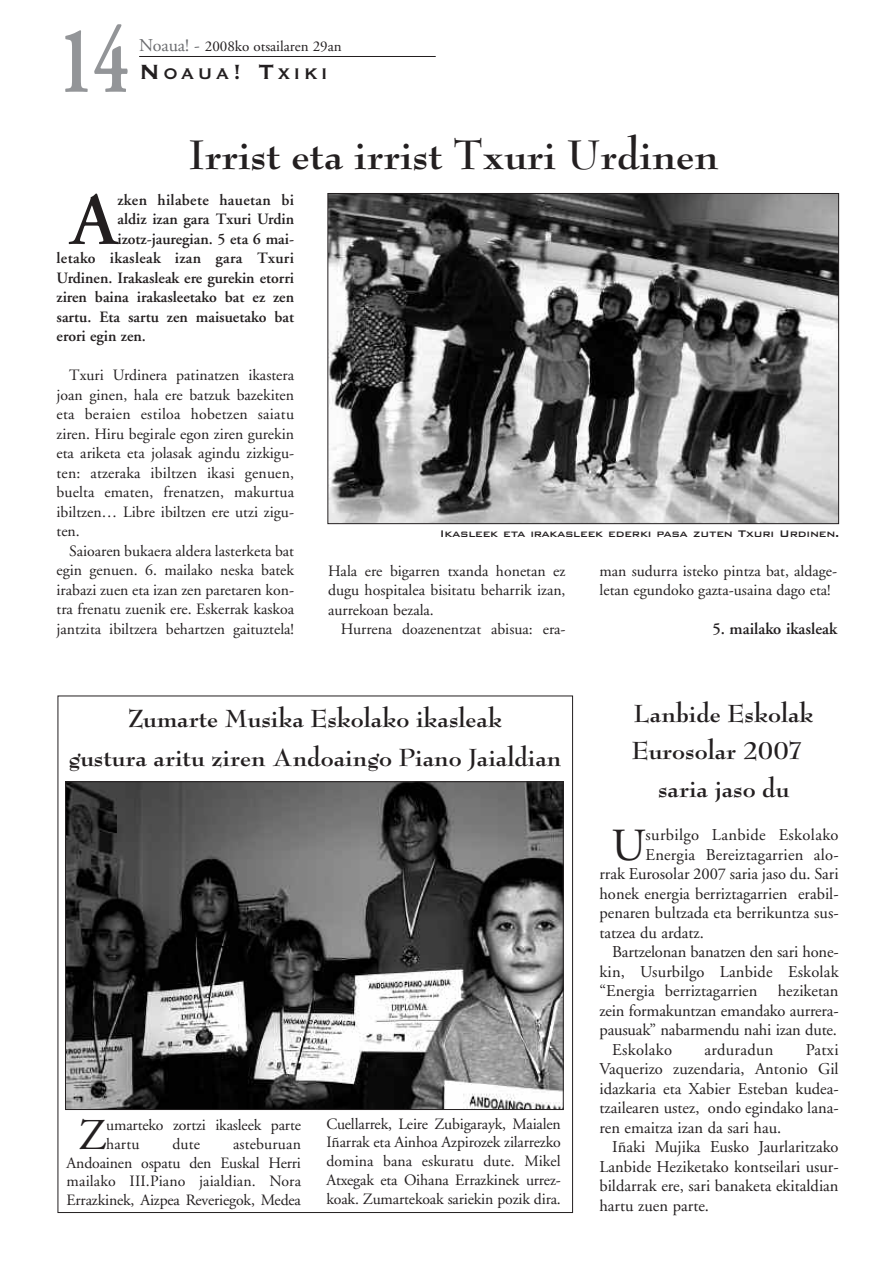
<style>
.page{position:relative;width:893px;height:1263px;background:#fff}
.page>*{position:absolute;margin:0;border:0;box-sizing:border-box;transform-origin:0 0}
.t1{font:700 95.55px "Adobe Garamond";color:#939598;scale:.7 1}
.t2{font:600 74.55px "Adobe Garamond";color:#231f20}
.t3{font:45.9px "Adobe Garamond";color:#231f20}
.t4{font:700 45px "Bernhard Modern";color:#231f20}
.t5{font:43.95px "Adobe Garamond";color:#231f20}
.t6{font:700 27px/37.5px "Bernhard Modern";color:#231f20;text-align:center}
.t7{font:700 20.25px "Copperplate Gothic BT";letter-spacing:.17em;color:#231f20}
.t8{font:16.5px/19.5px "Adobe Garamond";color:#231f20;text-align:justify}
.t9{font:16.5px "Adobe Garamond";letter-spacing:.02em;color:#231f20}
.t10{font:600 16.5px "Adobe Garamond";color:#231f20}
.t11{font:15.75px/19.5px "Adobe Garamond";color:#231f20;text-align:justify}
.t12{font:600 15.75px "Adobe Garamond";color:#231f20}
.t13{font:600 15.75px "Adobe Garamond";letter-spacing:.02em;color:#231f20}
.t14{font:15px "Adobe Garamond";color:#231f20}
.t15{font:500 12.75px "Bank Gothic BT";letter-spacing:-.015em;color:#231f20}
.s1{font-size:18px;color:#6c6d70}
.s2{font-size:27px}
</style>
<div class="page">
<hr style="left:139px;top:56px;width:297px;height:1px;background:#231f20">
<img style="left:329px;top:195px;width:508px;height:327px">
<img style="left:67px;top:783px;width:495px;height:325px">
<div style="left:65px;top:781px;width:499px;height:329px;border:1px solid #231f20"></div>
<h1 class="t1" style="left:59px;top:23px;width:101px">14</h1>
<p class="t14" style="left:139px;top:41px;width:204px"><span class="s1">Noaua! -</span> 2008ko otsailaren 29an</p>
<p class="t7" style="left:139px;top:60px;width:190px"><span class="s2">N</span>OAUA<span class="s2">! T</span>XIKI</p>
<h3 class="t4" style="left:189px;top:134px;width:531px">Irrist eta irrist Txuri Urdinen</h3>
<h2 class="t2" style="left:71px;top:191px;width:48px">A</h2>
<p class="t13" style="left:118px;top:194px;width:178px">zken hilabete hauetan bi</p>
<p class="t12" style="left:118px;top:213px;width:178px">aldiz izan gara Txuri Urdin</p>
<p class="t12" style="left:118px;top:233px;width:178px">izotz-jauregian. 5 eta 6 mai-</p>
<p class="t13" style="left:57px;top:252px;width:239px">letako ikasleak izan gara Txuri</p>
<p class="t12" style="left:57px;top:272px;width:239px">Urdinen. Irakasleak ere gurekin etorri</p>
<p class="t12" style="left:57px;top:291px;width:239px">ziren baina irakasleetako bat ez zen</p>
<p class="t12" style="left:57px;top:311px;width:239px">sartu. Eta sartu zen maisuetako bat</p>
<p class="t12" style="left:57px;top:330px;width:91px">erori egin zen.</p>
<p class="t11" style="left:57px;top:367px;width:239px;text-indent:13px">Txuri Urdinera patinatzen ikastera joan ginen, hala ere batzuk bazekiten eta beraien estiloa hobetzen saiatu ziren. Hiru begirale egon ziren gurekin eta ariketa eta jolasak agindu zizkigu&shy;ten: atzeraka ibiltzen ikasi genuen, buelta ematen, frenatzen, makurtua ibiltzen… Libre ibiltzen ere utzi zigu&shy;ten.</p>
<p class="t11" style="left:57px;top:542px;width:239px;text-indent:13px">Saioaren bukaera aldera lasterketa bat egin genuen. 6. mailako neska batek irabazi zuen eta izan zen paretaren kon&shy;tra frenatu zuenik ere. Eskerrak kaskoa jantzita ibiltzera behartzen gaituztela!</p>
<p class="t15" style="left:440px;top:525px;width:401px">Ikasleek eta irakasleek ederki pasa zuten Txuri Urdinen.</p>
<p class="t11" style="left:328px;top:562px;width:239px">Hala ere bigarren txanda honetan ez dugu hospitalea bisitatu beharrik izan, aurrekoan bezala.</p>
<p class="t11" style="left:341px;top:621px;width:226px">Hurrena doazenentzat abisua: era-</p>
<p class="t11" style="left:599px;top:562px;width:239px">man sudurra isteko pintza bat, aldage&shy;letan egundoko gazta-usaina dago eta!</p>
<p class="t10" style="left:712px;top:622px;width:126px">5. mailako ikasleak</p>
<h3 class="t6" style="left:68px;top:700px;width:494px;line-height:39px">Zumarte Musika Eskolako ikasleak<br>gustura aritu ziren Andoaingo Piano Jaialdian</h3>
<h3 class="t5" style="left:79px;top:1117px;width:30px">Z</h3>
<p class="t11" style="left:106px;top:1117px;width:196px;line-height:18.8px">umarteko zortzi ikasleek parte hartu</p>
<p class="t11" style="left:67px;top:1136px;width:236px;line-height:18.8px;text-indent:166px">asteburuan Andoainen ospatu den Euskal Herri mailako III.Piano jaialdian. Nora Errazkinek, Aizpea Reveriegok, Medea</p>
<p class="t11" style="left:172px;top:1135px;width:29px">dute</p>
<p class="t11" style="left:326px;top:1115px;width:236px;line-height:18.8px">Cuellarrek, Leire Zubigarayk, Maialen Iñarrak eta Ainhoa Azpirozek zilarrezko domina bana eskuratu dute. Mikel Atxegak eta Oihana Errazkinek urrez&shy;koak. Zumartekoak sariekin pozik dira.</p>
<h3 class="t6" style="left:632px;top:695px;width:183px">Lanbide Eskolak<br>Eurosolar 2007 saria jaso du</h3>
<h3 class="t3" style="left:611px;top:827px;width:36px">U</h3>
<p class="t9" style="left:646px;top:828px;width:195px">surbilgo Lanbide Eskolako</p>
<p class="t8" style="left:646px;top:846px;width:194px">Energia Bereiztagarrien alo-</p>
<p class="t8" style="left:599px;top:866px;width:241px">rrak Eurosolar 2007 saria jaso du. Sari</p>
<p class="t8" style="left:599px;top:885px;width:241px">honek energia berriztagarrien erabil-</p>
<p class="t8" style="left:599px;top:905px;width:241px">penaren bultzada eta berrikuntza sus-</p>
<p class="t8" style="left:599px;top:924px;width:106px">tatzea du ardatz.</p>
<p class="t8" style="left:612px;top:944px;width:228px">Bartzelonan banatzen den sari hone-</p>
<p class="t8" style="left:599px;top:963px;width:241px">kin, Usurbilgo Lanbide Eskolak</p>
<p class="t8" style="left:599px;top:983px;width:241px">“Energia berriztagarrien heziketan</p>
<p class="t8" style="left:599px;top:1002px;width:241px">zein formakuntzan emandako aurrera-</p>
<p class="t8" style="left:599px;top:1022px;width:239px">pausuak” nabarmendu nahi izan dute.</p>
<p class="t9" style="left:612px;top:1043px;width:61px">Eskolako</p>
<p class="t9" style="left:704px;top:1043px;width:71px">arduradun</p>
<p class="t8" style="left:599px;top:1041px;width:241px;text-indent:206px">Patxi Vaquerizo zuzendaria, Antonio Gil idazkaria eta Xabier Esteban kudea&shy;tzailearen ustez, ondo egindako lana&shy;ren emaitza izan da sari hau.</p>
<p class="t8" style="left:599px;top:1139px;width:241px;text-indent:13px">Iñaki Mujika Eusko Jaurlaritzako Lanbide Heziketako kontseilari usur&shy;bildarrak ere, sari banaketa ekitaldian hartu zuen parte.</p>
</div>
